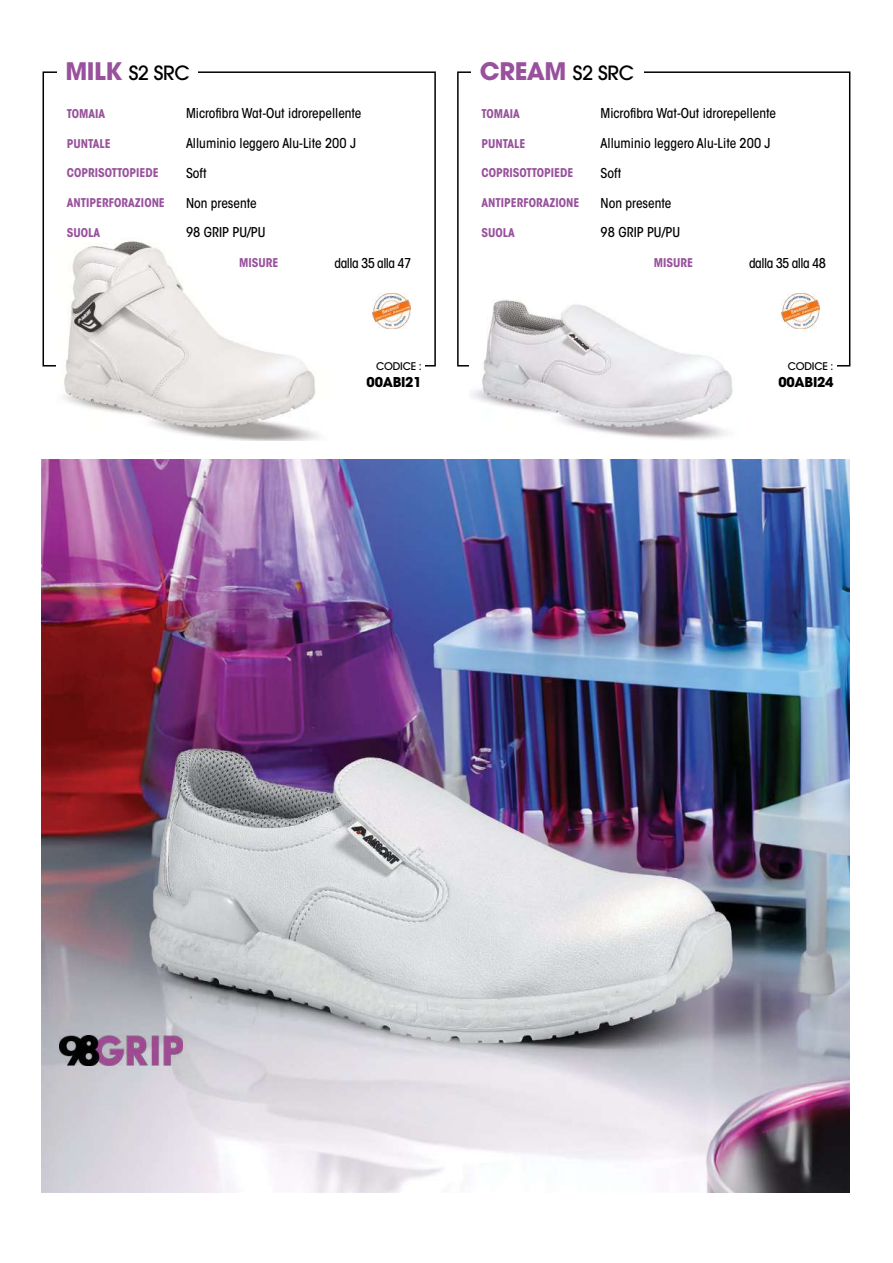
<style>
.page{position:relative;width:893px;height:1263px;background:#fff}
.page>*{position:absolute;margin:0;border:0;box-sizing:border-box;transform-origin:0 0}
.t1{font:700 24px "ITC Avant Garde Pro";letter-spacing:-.02em;color:#98519c}
.t2{font:500 19.5px "ITC Avant Garde Pro";color:#000}
.t3{font:500 condensed 13.5px "ITC Avant Garde Std";color:#000}
.t4{font:500 condensed 13.5px "ITC Avant Garde Std";letter-spacing:-.04em;color:#000}
.t5{font:700 13.5px "ITC Avant Garde Pro";letter-spacing:-.02em;color:#000}
.t6{font:700 condensed 12px "ITC Avant Garde Std";color:#98519c}
.t7{font:500 10.5px "ITC Avant Garde Pro";letter-spacing:-.02em;color:#000}
.s1{font-weight:700;font-size:24px;color:#98519c}
.s2{font-weight:500;font-size:19.5px;color:#000}
</style>
<div class="page">
<img style="left:42px;top:459px;width:808px;height:733px">
<img style="left:60px;top:1035px;width:123px;height:30px">
<div style="left:43px;top:71px;width:393px;height:295px;border:2px solid #000"></div>
<div style="left:457px;top:71px;width:393px;height:295px;border:2px solid #000"></div>
<div style="left:727px;top:360px;width:110px;height:10px;background:#fff"></div>
<div style="left:316px;top:360px;width:109px;height:10px;background:#fff"></div>
<div style="left:57px;top:63px;width:140px;height:22px;background:#fff"></div>
<div style="left:471px;top:63px;width:173px;height:22px;background:#fff"></div>
<img style="left:57px;top:241px;width:262px;height:199px">
<img style="left:469px;top:299px;width:264px;height:141px">
<img style="left:373px;top:294px;width:37px;height:34px">
<img style="left:782px;top:294px;width:38px;height:34px">
<h2 class="t2" style="left:65px;top:61px;width:126px"><span class="s1">MILK</span> S2 SRC</h2>
<h1 class="t1" style="left:480px;top:55px;width:155px">CREAM <span class="s2">S2 SRC</span></h1>
<p class="t6" style="left:67px;top:106px;width:40px">TOMAIA</p>
<p class="t3" style="left:186px;top:105px;width:177px">Microfibra Wat-Out idrorepellente</p>
<p class="t6" style="left:67px;top:136px;width:45px">PUNTALE</p>
<p class="t3" style="left:186px;top:135px;width:172px">Alluminio leggero Alu-Lite 200 J</p>
<p class="t6" style="left:67px;top:165px;width:93px">COPRISOTTOPIEDE</p>
<p class="t3" style="left:186px;top:165px;width:22px">Soft</p>
<p class="t6" style="left:67px;top:195px;width:100px">ANTIPERFORAZIONE</p>
<p class="t3" style="left:186px;top:194px;width:72px">Non presente</p>
<p class="t6" style="left:67px;top:225px;width:35px">SUOLA</p>
<p class="t3" style="left:186px;top:224px;width:81px">98 GRIP PU/PU</p>
<p class="t6" style="left:239px;top:255px;width:41px">MISURE</p>
<p class="t4" style="left:335px;top:254px;width:78px">dalla 35 alla 47</p>
<p class="t7" style="left:376px;top:360px;width:47px">CODICE :</p>
<p class="t5" style="left:367px;top:373px;width:57px">00ABI21</p>
<p class="t6" style="left:482px;top:106px;width:40px">TOMAIA</p>
<p class="t3" style="left:601px;top:105px;width:177px">Microfibra Wat-Out idrorepellente</p>
<p class="t6" style="left:482px;top:136px;width:45px">PUNTALE</p>
<p class="t3" style="left:601px;top:135px;width:172px">Alluminio leggero Alu-Lite 200 J</p>
<p class="t6" style="left:482px;top:165px;width:93px">COPRISOTTOPIEDE</p>
<p class="t3" style="left:601px;top:165px;width:22px">Soft</p>
<p class="t6" style="left:482px;top:195px;width:100px">ANTIPERFORAZIONE</p>
<p class="t3" style="left:601px;top:194px;width:72px">Non presente</p>
<p class="t6" style="left:482px;top:225px;width:35px">SUOLA</p>
<p class="t3" style="left:601px;top:224px;width:81px">98 GRIP PU/PU</p>
<p class="t6" style="left:654px;top:255px;width:41px">MISURE</p>
<p class="t4" style="left:749px;top:254px;width:78px">dalla 35 alla 48</p>
<p class="t7" style="left:788px;top:360px;width:47px">CODICE :</p>
<p class="t5" style="left:778px;top:373px;width:57px">00ABI24</p>
</div>
